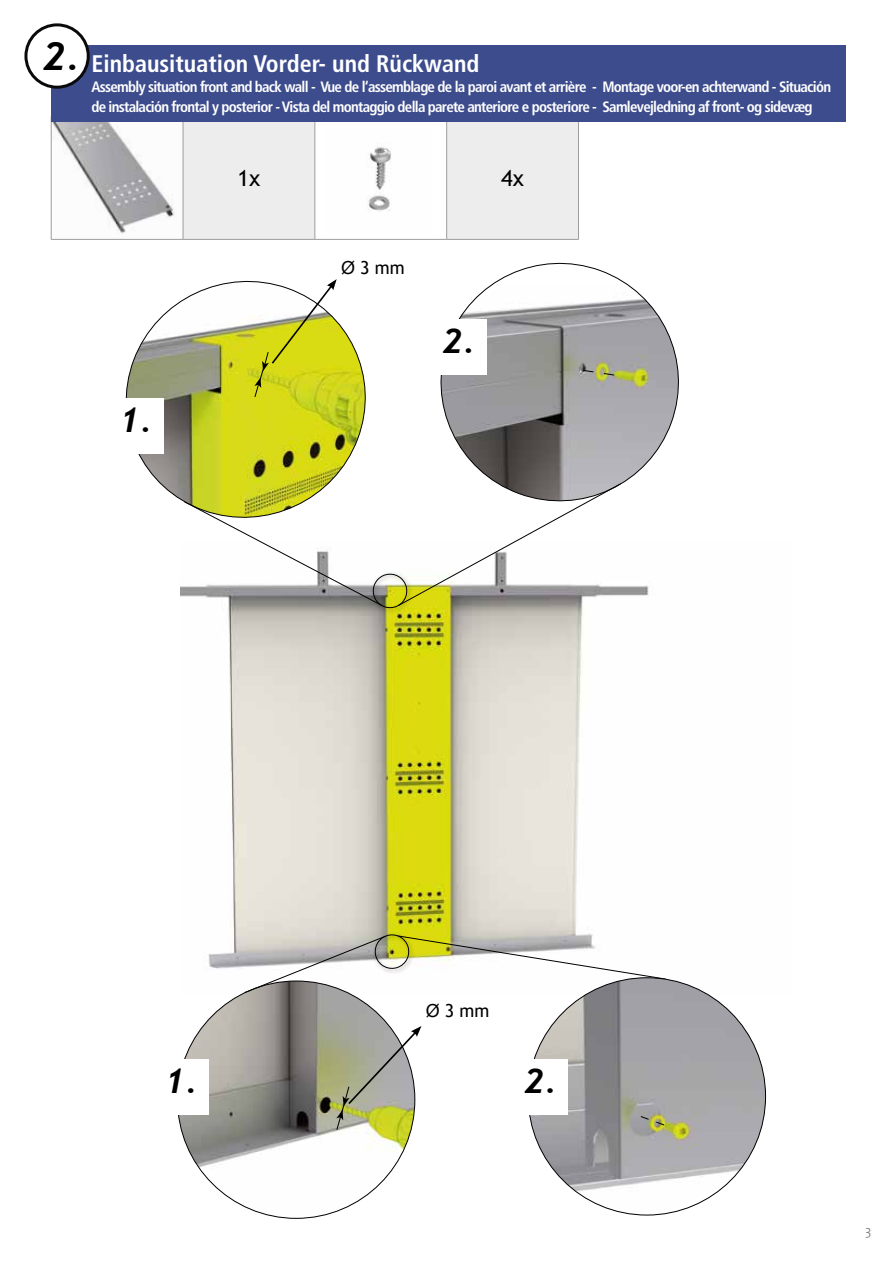
<style>
.page{position:relative;width:893px;height:1263px;background:#fff}
.page>*{position:absolute;margin:0;border:0;box-sizing:border-box;transform-origin:0 0}
.t1{font:italic 700 34.2px "Trebuchet";color:#000}
.t2{font:700 condensed 24px "Frutiger LT Std";color:#fff}
.t3{font:22.5px "Trebuchet MS";color:#000}
.t4{font:18px "Trebuchet MS";color:#000}
.t5{font:700 condensed 15px/20px "Frutiger LT Std";letter-spacing:-.05em;color:#fff}
.t6{font:300 13.5px "The Sans";color:#706f6f}
.s1{font-family:"Trebuchet";font-style:italic;font-stretch:normal;font-size:39px;color:#000}
.s2{font-family:"Arial"}
</style>
<div class="page">
<img style="left:52px;top:122px;width:131px;height:117px">
<div style="left:184px;top:122px;width:131px;height:117px;background:#ededed"></div>
<svg style="left:316px;top:122px;width:262px;height:117px;fill:#ededed"></svg>
<hr style="left:51px;top:116px;width:1px;height:123px;background:#9d9d9c">
<hr style="left:183px;top:116px;width:1px;height:123px;background:#9d9d9c">
<hr style="left:315px;top:116px;width:1px;height:123px;background:#9d9d9c">
<hr style="left:446px;top:116px;width:1px;height:123px;background:#9d9d9c">
<hr style="left:578px;top:116px;width:1px;height:123px;background:#9d9d9c">
<hr style="left:51px;top:239px;width:132px;height:1px;background:#9d9d9c">
<hr style="left:183px;top:239px;width:132px;height:1px;background:#9d9d9c">
<hr style="left:315px;top:239px;width:132px;height:1px;background:#9d9d9c">
<hr style="left:447px;top:239px;width:132px;height:1px;background:#9d9d9c">
<img style="left:180px;top:585px;width:526px;height:408px">
<svg style="left:125px;top:280px;width:241px;height:222px"></svg>
<img style="left:178px;top:981px;width:237px;height:237px;border-radius:119px">
<div style="left:370px;top:571px;width:43px;height:43px;background:#000;opacity:.75"></div>
<svg style="left:440px;top:262px;width:239px;height:223px"></svg>
<svg style="left:245px;top:932px;width:421px;height:61px"></svg>
<svg style="left:184px;top:483px;width:437px;height:127px"></svg>
<img style="left:325px;top:127px;width:107px;height:107px">
<img style="left:528px;top:978px;width:237px;height:237px;border-radius:119px">
<div style="left:51px;top:45px;width:795px;height:77px;background:#3d4c8d"></div>
<div style="left:26px;top:25px;width:62px;height:62px;background:#fff;border-radius:50%"></div>
<div style="left:24px;top:23px;width:66px;height:66px;border:3px solid #0a0a0a;border-radius:50%"></div>
<div style="left:431px;top:319px;width:56px;height:56px;background:#fff"></div>
<div style="left:153px;top:1059px;width:56px;height:56px;background:#fff"></div>
<div style="left:512px;top:1059px;width:56px;height:56px;background:#fff"></div>
<div style="left:108px;top:398px;width:56px;height:56px;background:#fff"></div>
<svg style="left:640px;top:1115px;width:25px;height:11px"></svg>
<svg style="left:582px;top:369px;width:33px;height:7px"></svg>
<svg style="left:336px;top:1026px;width:85px;height:105px;background:#b2b495"></svg>
<svg style="left:254px;top:279px;width:83px;height:119px"></svg>
<h2 class="t2" style="left:43px;top:49px;width:438px"><span class="s1">2.</span> Einbausituation Vorder- und Rückwand</h2>
<p class="t5" style="left:91px;top:77px;width:741px">Assembly situation front and back wall - Vue de l‘assemblage de la paroi avant et arrière - Montage voor-en achterwand - Situación de instalación frontal y posterior - Vista del montaggio della parete anteriore e posteriore - Samlevejledning af front- og sidevæg</p>
<h3 class="t3" style="left:237px;top:164px;width:25px">1x</h3>
<h3 class="t3" style="left:501px;top:164px;width:25px">4x</h3>
<h1 class="t1" style="left:119px;top:398px;width:34px">1.</h1>
<p class="t4" style="left:341px;top:256px;width:65px"><span class="s2">Ø</span> 3 mm</p>
<h1 class="t1" style="left:443px;top:319px;width:34px">2.</h1>
<p class="t4" style="left:426px;top:999px;width:65px"><span class="s2">Ø</span> 3 mm</p>
<h1 class="t1" style="left:165px;top:1059px;width:34px">1.</h1>
<h1 class="t1" style="left:524px;top:1059px;width:34px">2.</h1>
<p class="t6" style="left:865px;top:1220px;width:8px">3</p>
</div>
